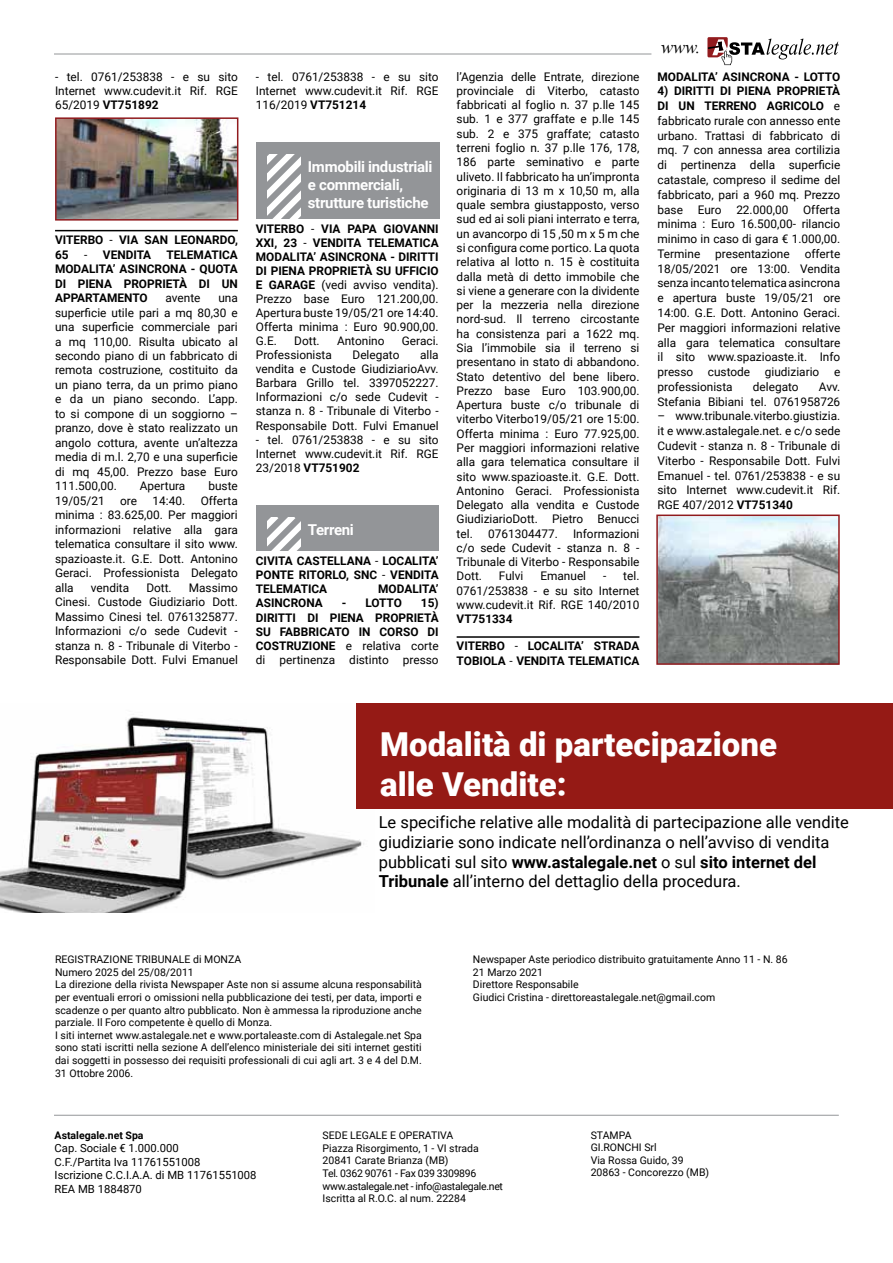
<style>
.page{position:relative;width:893px;height:1263px;background:#fff}
.page>*{position:absolute;margin:0;border:0;box-sizing:border-box;transform-origin:0 0}
.t1{font:900 33px/39.6px "Roboto";color:#fff}
.t2{font:italic 18px "Times New Roman";color:#000}
.t3{font:16.5px/19.8px "Roboto";color:#000}
.t4{font:700 15px/18px "Roboto";letter-spacing:-.02em;color:#fff}
.t5{font:11.85px/14.2px "Roboto";color:#000;text-align:justify}
.t6{font:700 11.85px/14.2px "Roboto";color:#000;text-align:justify}
.t7{font:11.25px/13.5px "Roboto";color:#000}
.t8{font:10.5px/12.6px "Roboto";color:#000}
.t9{font:700 10.5px "Roboto";color:#000}
.s1{font-weight:700}
.s2{font-weight:400}
</style>
<div class="page">
<hr style="left:892px;top:0;width:1px;height:449px;background:#f1f1f2">
<svg style="left:707px;top:37px;width:132px;height:28px"></svg>
<hr style="left:54px;top:1115px;width:785px;height:1px;background:#939598">
<hr style="left:54px;top:54px;width:597px;height:1px;background:#939598">
<img style="left:1px;top:717px;width:363px;height:195px">
<div style="left:356px;top:704px;width:537px;height:105px;background:#951a15"></div>
<hr style="left:55px;top:230px;width:183px;height:1px;background:#000">
<img style="left:58px;top:120px;width:177px;height:98px">
<div style="left:55px;top:117px;width:183px;height:104px;border:2px solid #901a1d"></div>
<div style="left:256px;top:143px;width:183px;height:76px;background:#939598"></div>
<svg style="left:268px;top:155px;width:33px;height:64px"></svg>
<div style="left:256px;top:505px;width:183px;height:45px;background:#939598"></div>
<svg style="left:268px;top:517px;width:33px;height:33px"></svg>
<hr style="left:457px;top:636px;width:182px;height:2px;background:#000">
<img style="left:659px;top:517px;width:178px;height:145px">
<div style="left:656px;top:514px;width:184px;height:151px;border:2px solid #901a1d"></div>
<p class="t5" style="left:55px;top:69px;width:184px">- tel. 0761/253838 - e su sito Internet www.cudevit.it Rif. RGE 65/2019 <span class="s1">VT751892</span></p>
<p class="t5" style="left:256px;top:69px;width:184px">- tel. 0761/253838 - e su sito Internet www.cudevit.it Rif. RGE 116/2019 <span class="s1">VT751214</span></p>
<p class="t6" style="left:55px;top:232px;width:184px">VITERBO <span class="s2">-</span> VIA SAN LEONARDO,<br>65</p>
<p class="t6" style="left:55px;top:247px;width:184px;text-indent:111px">TELEMATICA MODALITA’ ASINCRONA - QUOTA DI PIENA PROPRIETÀ DI UN APPARTAMENTO</p>
<p class="t6" style="left:84px;top:247px;width:69px"><span class="s2">-</span> VENDITA</p>
<p class="t5" style="left:166px;top:290px;width:37px">avente</p>
<p class="t5" style="left:55px;top:290px;width:184px;text-indent:163px">una superficie utile pari a mq 80,30 e una superficie commerciale pari a mq 110,00. Risulta ubicato al secondo piano di un fabbricato di remota costruzione, costituito da un piano terra, da un primo piano e da un piano secondo. L’app. to si compone di un soggiorno – pranzo, dove è stato realizzato un angolo cottura, avente un’altezza media di m.l. 2,70 e una superficie di mq 45,00. Prezzo base Euro 111.500,00.</p>
<p class="t5" style="left:140px;top:479px;width:47px">Apertura</p>
<p class="t5" style="left:208px;top:479px;width:31px">buste</p>
<p class="t5" style="left:55px;top:493px;width:184px;text-indent:146px">Offerta minima : 83.625,00. Per maggiori informazioni relative alla gara telematica consultare il sito www. spazioaste.it. G.E. Dott. Antonino Geraci. Professionista Delegato alla</p>
<p class="t5" style="left:55px;top:493px;width:51px">19/05/21</p>
<p class="t5" style="left:120px;top:493px;width:18px">ore</p>
<p class="t5" style="left:153px;top:493px;width:34px">14:40.</p>
<p class="t5" style="left:91px;top:580px;width:40px">vendita</p>
<p class="t5" style="left:146px;top:580px;width:27px">Dott.</p>
<p class="t5" style="left:55px;top:580px;width:184px;text-indent:134px">Massimo Cinesi. Custode Giudiziario Dott.<br>Massimo Cinesi tel. 0761325877.<br>Informazioni c/o sede Cudevit - stanza n. 8 - Tribunale di Viterbo - Responsabile Dott. Fulvi Emanuel</p>
<p class="t4" style="left:308px;top:157px;width:126px">Immobili industriali e commerciali, strutture turistiche</p>
<p class="t5" style="left:256px;top:221px;width:184px"><span class="s1">VITERBO</span> - <span class="s1">VIA PAPA GIOVANNI XXI, 23</span> - <span class="s1">VENDITA TELEMATICA MODALITA’ ASINCRONA - DIRITTI DI PIENA PROPRIETÀ SU UFFICIO E GARAGE</span> (vedi avviso vendita).<br>Prezzo base Euro 121.200,00.<br>Apertura buste 19/05/21 ore 14:40.<br>Offerta minima : Euro 90.900,00.<br>G.E.</p>
<p class="t5" style="left:294px;top:333px;width:27px">Dott.</p>
<p class="t5" style="left:337px;top:333px;width:49px">Antonino</p>
<p class="t5" style="left:402px;top:333px;width:38px">Geraci.</p>
<p class="t5" style="left:256px;top:348px;width:78px">Professionista</p>
<p class="t5" style="left:353px;top:348px;width:48px">Delegato</p>
<p class="t5" style="left:256px;top:348px;width:184px;text-indent:164px">alla vendita e Custode GiudiziarioAvv.<br>Barbara Grillo tel. 3397052227.<br>Informazioni c/o sede Cudevit - stanza n. 8 - Tribunale di Viterbo - Responsabile Dott. Fulvi Emanuel</p>
<p class="t5" style="left:256px;top:432px;width:184px">- tel. 0761/253838 - e su sito Internet www.cudevit.it Rif. RGE 23/2018 <span class="s1">VT751902</span></p>
<p class="t4" style="left:308px;top:520px;width:48px">Terreni</p>
<p class="t6" style="left:256px;top:553px;width:184px">CIVITA CASTELLANA <span class="s2">-</span> LOCALITA’ PONTE RITORLO, SNC <span class="s2">-</span> VENDITA TELEMATICA</p>
<p class="t6" style="left:378px;top:581px;width:62px">MODALITA’</p>
<p class="t6" style="left:256px;top:595px;width:184px;text-indent:165px">15)<br>DIRITTI DI PIENA PROPRIETÀ SU FABBRICATO IN CORSO DI COSTRUZIONE <span class="s2">e relativa corte di pertinenza distinto presso</span></p>
<p class="t6" style="left:256px;top:595px;width:69px">ASINCRONA</p>
<p class="t6" style="left:342px;top:595px;width:62px">- LOTTO</p>
<p class="t5" style="left:457px;top:69px;width:184px">l’Agenzia delle Entrate, direzione provinciale di Viterbo, catasto fabbricati al foglio n. 37 p.lle 145 sub. 1 e 377 graffate e p.lle 145 sub. 2 e 375 graffate; catasto terreni foglio n. 37 p.lle 176, 178, 186 parte seminativo e parte uliveto. Il fabbricato ha un’impronta originaria di 13 m x 10,50 m, alla quale sembra giustapposto, verso sud ed ai soli piani interrato e terra, un avancorpo di 15 ,50 m x 5 m che si configura come portico. La quota relativa al lotto n. 15 è costituita dalla metà di detto immobile che si viene a generare con la dividente per la mezzeria nella direzione nord-sud. Il terreno circostante ha consistenza pari a 1622 mq.<br>Sia l’immobile sia il terreno si presentano in stato di abbandono.<br>Stato detentivo del bene libero.<br>Prezzo base Euro 103.900,00.<br>Apertura buste c/o tribunale di viterbo Viterbo19/05/21 ore 15:00.<br>Offerta minima : Euro 77.925,00.<br>Per maggiori informazioni relative alla gara telematica consultare il sito www.spazioaste.it. G.E. Dott.<br>Antonino Geraci. Professionista Delegato alla vendita e Custode GiudiziarioDott. Pietro Benucci tel.</p>
<p class="t5" style="left:457px;top:526px;width:184px;text-indent:116px">Informazioni c/o sede Cudevit - stanza n. 8 - Tribunale di Viterbo - Responsabile Dott.</p>
<p class="t5" style="left:488px;top:526px;width:71px">0761304477.</p>
<p class="t5" style="left:457px;top:569px;width:184px;text-indent:146px">- tel.<br>0761/253838 - e su sito Internet www.cudevit.it Rif. RGE 140/2010</p>
<p class="t6" style="left:457px;top:611px;width:57px">VT751334</p>
<p class="t6" style="left:457px;top:639px;width:184px">VITERBO <span class="s2">-</span> LOCALITA’ STRADA<br>TOBIOLA <span class="s2">-</span> VENDITA TELEMATICA</p>
<p class="t5" style="left:499px;top:569px;width:26px">Fulvi</p>
<p class="t5" style="left:540px;top:569px;width:47px">Emanuel</p>
<h2 class="t2" style="left:661px;top:35px;width:41px">www.</h2>
<p class="t6" style="left:657px;top:69px;width:184px">MODALITA’ ASINCRONA - LOTTO</p>
<p class="t5" style="left:657px;top:83px;width:184px;line-height:14.9px"><span class="s1">4) DIRITTI DI PIENA PROPRIETÀ DI UN TERRENO AGRICOLO</span> e fabbricato rurale con annesso ente urbano. Trattasi di fabbricato di mq. 7 con annessa area cortilizia di pertinenza della superficie catastale, compreso il sedime del fabbricato, pari a 960 mq. Prezzo base Euro 22.000,00 Offerta minima : Euro 16.500,00- rilancio minimo in caso di gara € 1.000,00.<br>Termine</p>
<p class="t5" style="left:657px;top:246px;width:184px;line-height:14.9px;text-indent:147px">offerte 18/05/2021 ore 13:00. Vendita senza incanto telematica asincrona e apertura buste 19/05/21 ore 14:00. G.E. Dott. Antonino Geraci.<br>Per maggiori informazioni relative alla gara telematica consultare il sito www.spazioaste.it. Info presso custode giudiziario e professionista</p>
<p class="t5" style="left:715px;top:246px;width:76px">presentazione</p>
<p class="t5" style="left:753px;top:379px;width:47px">delegato</p>
<p class="t5" style="left:657px;top:379px;width:184px;line-height:14.9px;text-align:right">Avv.<br>Stefania Bibiani tel. 0761958726</p>
<p class="t5" style="left:657px;top:408px;width:184px;line-height:14.9px">– www.tribunale.viterbo.giustizia. it e www.astalegale.net. e c/o sede Cudevit - stanza n. 8 - Tribunale di Viterbo - Responsabile Dott. Fulvi Emanuel - tel. 0761/253838 - e su sito Internet www.cudevit.it Rif.<br>RGE 407/2012 <span class="s1">VT751340</span></p>
<h1 class="t1" style="left:380px;top:724px;width:398px">Modalità di partecipazione alle Vendite:</h1>
<p class="t3" style="left:379px;top:812px;width:472px">Le specifiche relative alle modalità di partecipazione alle vendite giudiziarie sono indicate nell’ordinanza o nell’avviso di vendita pubblicati sul sito <span class="s1">www.astalegale.net</span> o sul <span class="s1">sito internet del Tribunale</span> all’interno del dettaglio della procedura.</p>
<p class="t8" style="left:55px;top:953px;width:368px">REGISTRAZIONE TRIBUNALE di MONZA<br>Numero 2025 del 25/08/2011<br>La direzione della rivista Newspaper Aste non si assume alcuna responsabilità per eventuali errori o omissioni nella pubblicazione dei testi, per data, importi e scadenze o per quanto altro pubblicato. Non è ammessa la riproduzione anche parziale. Il Foro competente è quello di Monza.<br>I siti internet www.astalegale.net e www.portaleaste.com di Astalegale.net Spa sono stati iscritti nella sezione A dell’elenco ministeriale dei siti internet gestiti dai soggetti in possesso dei requisiti professionali di cui agli art. 3 e 4 del D.M.<br>31 Ottobre 2006.</p>
<p class="t8" style="left:473px;top:953px;width:316px">Newspaper Aste periodico distribuito gratuitamente Anno 11 - N. 86<br>21 Marzo 2021<br>Direttore Responsabile<br>Giudici Cristina - direttoreastalegale.net@gmail.com</p>
<p class="t9" style="left:55px;top:1127px;width:90px">Astalegale.net Spa</p>
<p class="t7" style="left:55px;top:1141px;width:203px">Cap. Sociale € 1.000.000<br>C.F./Partita Iva 11761551008<br>Iscrizione C.C.I.A.A. di MB 11761551008<br>REA MB 1884870</p>
<p class="t8" style="left:323px;top:1129px;width:182px">SEDE LEGALE E OPERATIVA<br>Piazza Risorgimento, 1 - VI strada<br>20841 Carate Brianza (MB)<br>Tel. 0362 90761 - Fax 039 3309896 www.astalegale.net - info@astalegale.net<br>Iscritta al R.O.C. al num. 22284</p>
<p class="t8" style="left:591px;top:1128px;width:120px">STAMPA<br>GI.RONCHI Srl<br>Via Rossa Guido, 39<br>20863 - Concorezzo (MB)</p>
</div>
